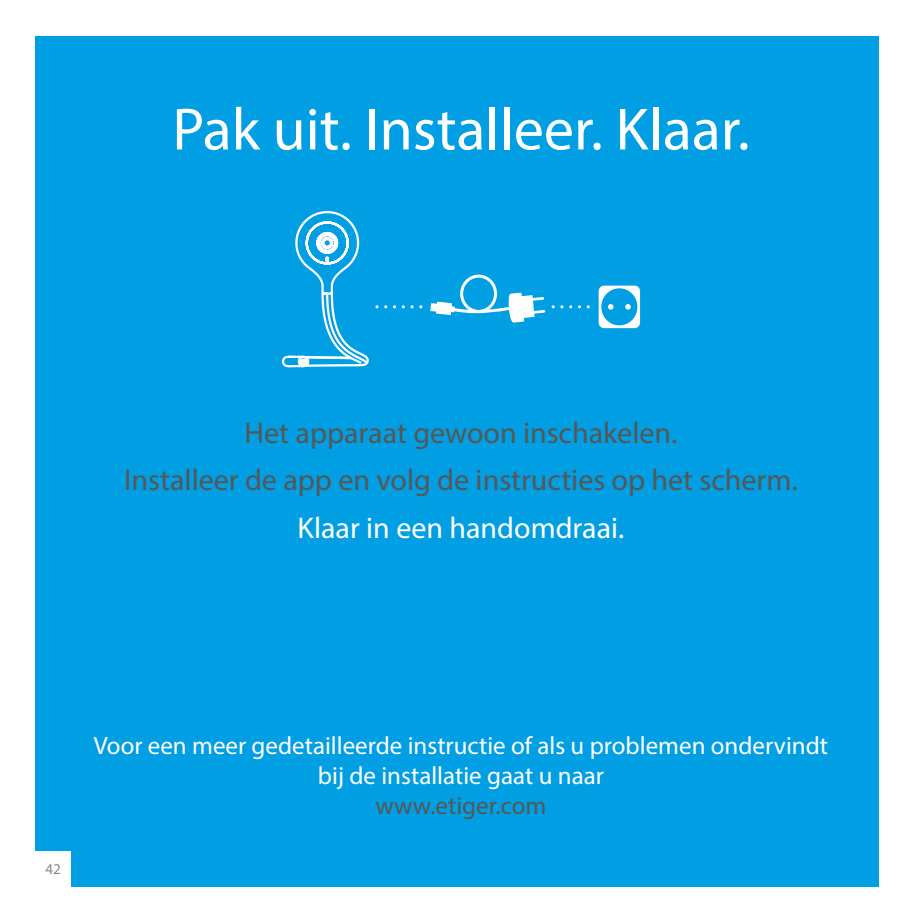
<style>
.page{position:relative;width:922px;height:922px;background:#fff}
.page>*{position:absolute;margin:0;border:0;box-sizing:border-box;transform-origin:0 0}
.t1{font:60px "Myriad Pro";color:#fff}
.t2{font:30px/47.5px "Myriad Pro";color:#575756;text-align:center}
.t3{font:30px "Myriad Pro";color:#fff}
.t4{font:25px/30px "Myriad Pro";color:#fff;text-align:center}
.t5{font:25px "Myriad Pro";color:#575756}
.t6{font:15px "Myriad Pro";color:#878787}
</style>
<div class="page">
<div style="left:35px;top:36px;width:844px;height:850px;background:#009fe3"></div>
<div style="left:34px;top:850px;width:37px;height:38px;background:#fff"></div>
<svg style="left:393px;top:305px;width:11px;height:3px"></svg>
<svg style="left:578px;top:305px;width:11px;height:3px"></svg>
<svg style="left:598px;top:285px;width:42px;height:43px"></svg>
<svg style="left:430px;top:274px;width:115px;height:49px"></svg>
<svg style="left:281px;top:211px;width:97px;height:157px"></svg>
<h1 class="t1" style="left:172px;top:92px;width:578px">Pak uit. Installeer. Klaar.</h1>
<p class="t2" style="left:124px;top:408px;width:675px">Het apparaat gewoon inschakelen.<br>Installeer de app en volg de instructies op het scherm.</p>
<p class="t3" style="left:297px;top:509px;width:328px">Klaar in een handomdraai.</p>
<p class="t6" style="left:45px;top:859px;width:17px">42</p>
<p class="t4" style="left:94px;top:729px;width:735px">Voor een meer gedetailleerde instructie of als u problemen ondervindt bij de installatie gaat u naar</p>
<p class="t5" style="left:375px;top:789px;width:172px">www.etiger.com</p>
</div>
